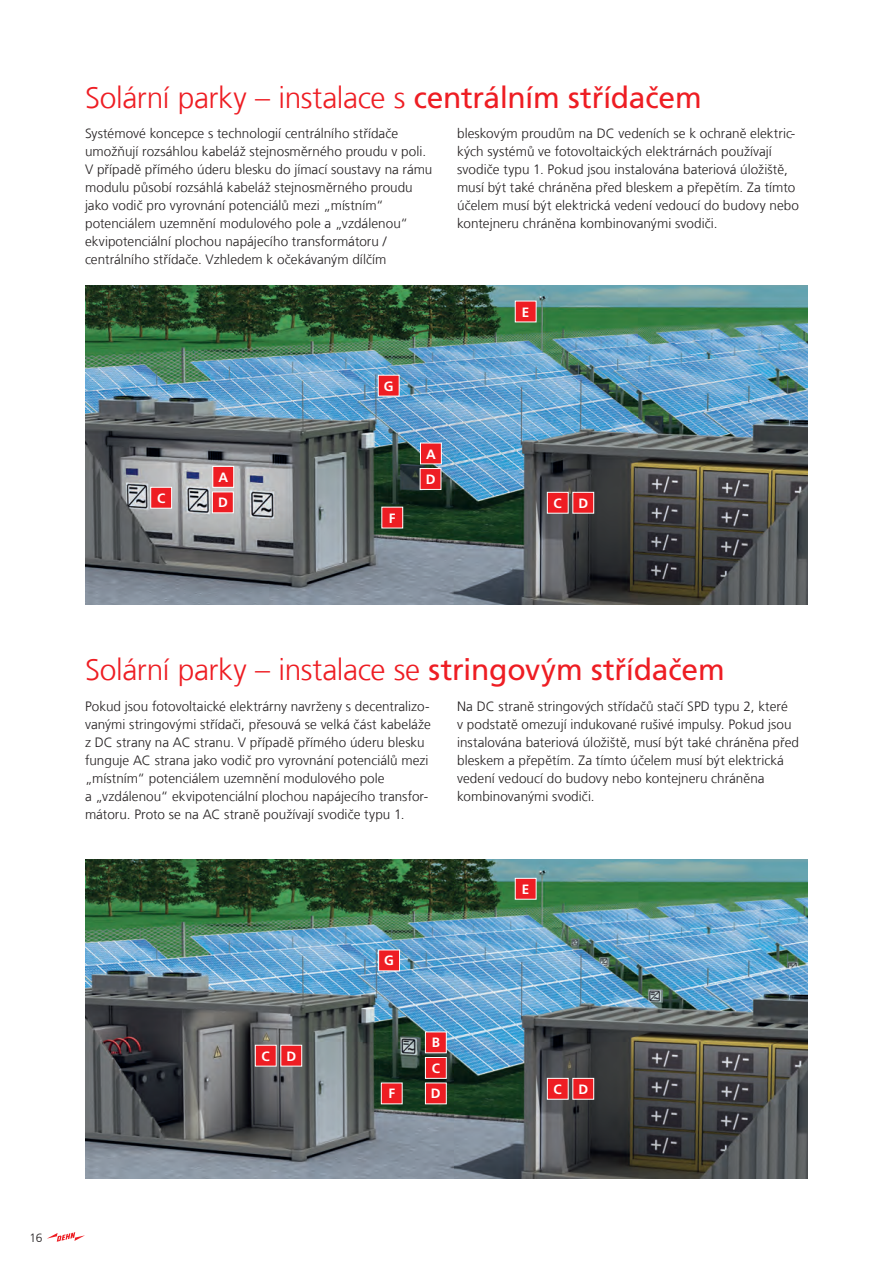
<style>
.page{position:relative;width:893px;height:1263px;background:#fff}
.page>*{position:absolute;margin:0;border:0;box-sizing:border-box;transform-origin:0 0}
.t1{font:300 30px "Frutiger LT Com";letter-spacing:-.01em;color:#ee1d23}
.t2{font:300 13.5px/18px "Frutiger LT Com";letter-spacing:.005em;color:#231f20}
.t3{font:700 13.5px/25.5px "Frutiger LT Com";color:#fff}
.t4{font:300 12px "Frutiger LT Com";color:#231f20}
.s1{font-weight:400}
</style>
<div class="page">
<img style="left:85px;top:286px;width:723px;height:318px">
<div style="left:213px;top:466px;width:21px;height:21px;background:#ee1d23"></div>
<div style="left:213px;top:466px;width:21px;height:21px;border:1px solid #fff"></div>
<div style="left:151px;top:487px;width:21px;height:21px;background:#ee1d23"></div>
<div style="left:151px;top:487px;width:21px;height:21px;border:1px solid #fff"></div>
<div style="left:212px;top:492px;width:21px;height:21px;background:#ee1d23"></div>
<div style="left:515px;top:301px;width:21px;height:21px;background:#ee1d23"></div>
<div style="left:515px;top:301px;width:21px;height:21px;border:1px solid #fff"></div>
<div style="left:382px;top:507px;width:21px;height:21px;background:#ee1d23"></div>
<div style="left:382px;top:507px;width:21px;height:21px;border:1px solid #fff"></div>
<div style="left:378px;top:375px;width:21px;height:21px;background:#ee1d23"></div>
<div style="left:420px;top:443px;width:21px;height:21px;background:#ee1d23"></div>
<div style="left:420px;top:443px;width:22px;height:21px;border:1px solid #fff"></div>
<div style="left:420px;top:468px;width:21px;height:21px;background:#ee1d23"></div>
<div style="left:420px;top:468px;width:21px;height:22px;border:1px solid #fff"></div>
<div style="left:547px;top:492px;width:21px;height:21px;background:#ee1d23"></div>
<div style="left:547px;top:492px;width:21px;height:21px;border:1px solid #fff"></div>
<div style="left:573px;top:492px;width:21px;height:21px;background:#ee1d23"></div>
<div style="left:573px;top:492px;width:21px;height:21px;border:1px solid #fff"></div>
<img style="left:85px;top:859px;width:723px;height:319px">
<div style="left:425px;top:1032px;width:21px;height:21px;background:#ee1d23"></div>
<div style="left:425px;top:1057px;width:21px;height:21px;background:#ee1d23"></div>
<div style="left:425px;top:1057px;width:21px;height:21px;border:1px solid #fff"></div>
<div style="left:425px;top:1083px;width:21px;height:21px;background:#ee1d23"></div>
<div style="left:515px;top:878px;width:21px;height:21px;background:#ee1d23"></div>
<div style="left:515px;top:878px;width:21px;height:21px;border:1px solid #fff"></div>
<div style="left:381px;top:1083px;width:21px;height:21px;background:#ee1d23"></div>
<div style="left:381px;top:1083px;width:21px;height:21px;border:1px solid #fff"></div>
<div style="left:379px;top:950px;width:20px;height:21px;background:#ee1d23"></div>
<div style="left:378px;top:950px;width:22px;height:21px;border:1px solid #fff"></div>
<div style="left:255px;top:1045px;width:21px;height:21px;background:#ee1d23"></div>
<div style="left:255px;top:1045px;width:21px;height:21px;border:1px solid #fff"></div>
<div style="left:281px;top:1045px;width:21px;height:21px;background:#ee1d23"></div>
<div style="left:281px;top:1045px;width:21px;height:21px;border:1px solid #fff"></div>
<div style="left:547px;top:1078px;width:21px;height:21px;background:#ee1d23"></div>
<div style="left:547px;top:1078px;width:21px;height:21px;border:1px solid #fff"></div>
<div style="left:573px;top:1078px;width:21px;height:21px;background:#ee1d23"></div>
<div style="left:573px;top:1078px;width:21px;height:21px;border:1px solid #fff"></div>
<svg style="left:47px;top:1232px;width:38px;height:10px"></svg>
<h1 class="t1" style="left:85px;top:80px;width:618px">Solární parky – instalace s <span class="s1">centrálním střídačem</span></h1>
<p class="t2" style="left:85px;top:125px;width:349px">Systémové koncepce s technologií centrálního střídače umožňují rozsáhlou kabeláž stejnosměrného proudu v poli.<br>V případě přímého úderu blesku do jímací soustavy na rámu modulu působí rozsáhlá kabeláž stejnosměrného proudu jako vodič pro vyrovnání potenciálů mezi „místním“ potenciálem uzemnění modulového pole a „vzdálenou“ ekvipotenciální plochou napájecího transformátoru / centrálního střídače. Vzhledem k očekávaným dílčím</p>
<p class="t2" style="left:457px;top:125px;width:343px">bleskovým proudům na DC vedeních se k ochraně elektric&shy;kých systémů ve fotovoltaických elektrárnách používají svodiče typu 1. Pokud jsou instalována bateriová úložiště, musí být také chráněna před bleskem a přepětím. Za tímto účelem musí být elektrická vedení vedoucí do budovy nebo kontejneru chráněna kombinovanými svodiči.</p>
<p class="t3" style="left:218px;top:465px;width:11px">A</p>
<p class="t3" style="left:157px;top:485px;width:10px">C</p>
<p class="t3" style="left:218px;top:490px;width:11px">D</p>
<p class="t3" style="left:384px;top:373px;width:11px">G</p>
<p class="t3" style="left:389px;top:505px;width:8px">F</p>
<p class="t3" style="left:426px;top:441px;width:12px">A<br>D</p>
<p class="t3" style="left:522px;top:299px;width:9px">E</p>
<p class="t3" style="left:554px;top:490px;width:36px">C D</p>
<h1 class="t1" style="left:85px;top:653px;width:641px">Solární parky – instalace se <span class="s1">stringovým střídačem</span></h1>
<p class="t2" style="left:85px;top:698px;width:347px">Pokud jsou fotovoltaické elektrárny navrženy s decentralizo&shy;vanými stringovými střídači, přesouvá se velká část kabeláže z DC strany na AC stranu. V případě přímého úderu blesku funguje AC strana jako vodič pro vyrovnání potenciálů mezi „místním“ potenciálem uzemnění modulového pole<br>a „vzdálenou“ ekvipotenciální plochou napájecího transfor&shy;mátoru. Proto se na AC straně používají svodiče typu 1.</p>
<p class="t2" style="left:457px;top:698px;width:343px">Na DC straně stringových střídačů stačí SPD typu 2, které<br>v podstatě omezují indukované rušivé impulsy. Pokud jsou instalována bateriová úložiště, musí být také chráněna před bleskem a přepětím. Za tímto účelem musí být elektrická vedení vedoucí do budovy nebo kontejneru chráněna kombinovanými svodiči.</p>
<p class="t3" style="left:262px;top:1043px;width:36px">C D</p>
<p class="t3" style="left:384px;top:948px;width:11px">G</p>
<p class="t3" style="left:388px;top:1081px;width:8px">F</p>
<p class="t3" style="left:431px;top:1030px;width:11px;text-align:justify">B C D</p>
<p class="t3" style="left:522px;top:876px;width:9px">E</p>
<p class="t3" style="left:554px;top:1076px;width:36px">C D</p>
<p class="t4" style="left:30px;top:1230px;width:14px">16</p>
</div>
